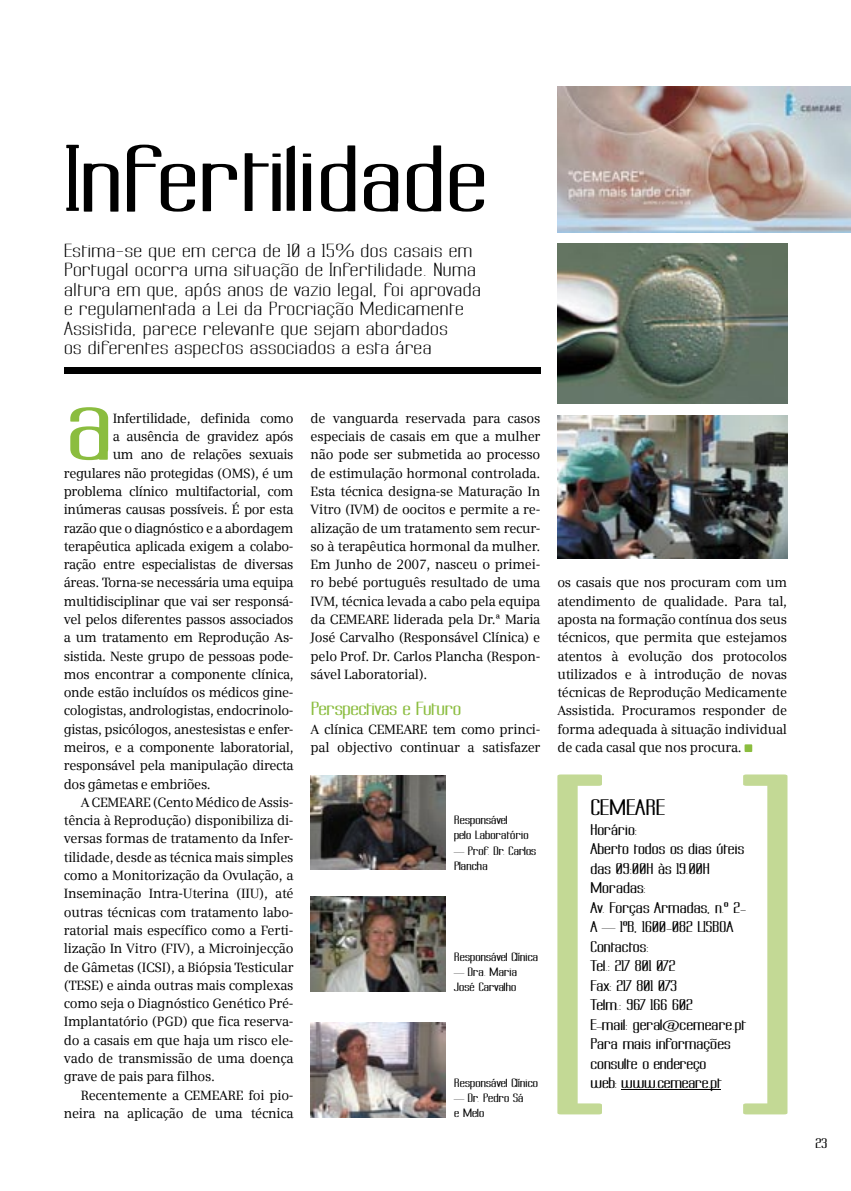
<style>
.page{position:relative;width:851px;height:1191px;background:#fff}
.page>*{position:absolute;margin:0;border:0;box-sizing:border-box;transform-origin:0 0}
.t1{font:91.35px "Labtop Superwide Boldish";color:#8bbd3f}
.t2{font:82.5px "Labtop Superwide Boldish";color:#000}
.t3{font:19.5px "Labtop Superwide Boldish";color:#000}
.t4{font:16.5px/19.5px "Labtop Superwide";color:#000}
.t5{font:16.5px "Labtop Superwide Boldish";letter-spacing:-.02em;color:#8bbd3f}
.t6{font:13.5px/18.3px "Siemens Serif";letter-spacing:-.025em;color:#000;text-align:justify}
.t7{font:13.5px/19.5px "Labtop Superwide Boldish";color:#000}
.t8{font:12px "Labtop Superwide Boldish";color:#000}
.t9{font:10.5px/15px "Labtop Superwide Boldish";color:#000}
</style>
<div class="page">
<div style="left:744px;top:744px;width:8px;height:8px;background:#8bbd3f"></div>
<hr style="left:621px;top:1089px;width:99px;height:1px;background:#000">
<img style="left:557px;top:244px;width:230px;height:160px">
<img style="left:557px;top:416px;width:230px;height:143px">
<div style="left:64px;top:367px;width:476px;height:6px;background:#000"></div>
<img style="left:310px;top:1022px;width:135px;height:95px">
<img style="left:310px;top:775px;width:135px;height:94px">
<img style="left:310px;top:896px;width:135px;height:95px">
<svg style="left:557px;top:774px;width:45px;height:340px"></svg>
<svg style="left:743px;top:774px;width:44px;height:340px"></svg>
<img style="left:557px;top:87px;width:293px;height:145px">
<h2 class="t2" style="left:64px;top:128px;width:423px">Infertilidade</h2>
<p class="t4" style="left:64px;top:241px;width:419px">Estima-se que em cerca de 10 a 15% dos casais em Portugal ocorra uma situação de Infertilidade. Numa altura em que, após anos de vazio legal, foi aprovada e regulamentada a Lei da Procriação Medicamente Assistida, parece relevante que sejam abordados<br>os diferentes aspectos associados a esta área</p>
<h1 class="t1" style="left:64px;top:367px;width:49px">a</h1>
<p class="t6" style="left:113px;top:409px;width:182px">Infertilidade, definida como</p>
<p class="t6" style="left:113px;top:427px;width:182px">a ausência de gravidez após</p>
<p class="t6" style="left:113px;top:445px;width:182px">um ano de relações sexuais</p>
<p class="t6" style="left:64px;top:464px;width:231px">regulares não protegidas (OMS), é um</p>
<p class="t6" style="left:64px;top:482px;width:231px">problema clínico multifactorial, com</p>
<p class="t6" style="left:64px;top:500px;width:231px">inúmeras causas possíveis. É por esta</p>
<p class="t6" style="left:64px;top:518px;width:231px">razão que o diagnóstico e a abordagem</p>
<p class="t6" style="left:64px;top:537px;width:231px">terapêutica aplicada exigem a colabo-</p>
<p class="t6" style="left:64px;top:555px;width:231px">ração entre especialistas de diversas</p>
<p class="t6" style="left:64px;top:573px;width:231px">áreas. Torna-se necessária uma equipa</p>
<p class="t6" style="left:64px;top:592px;width:231px">multidisciplinar que vai ser responsá-</p>
<p class="t6" style="left:64px;top:610px;width:231px">vel pelos diferentes passos associados</p>
<p class="t6" style="left:64px;top:628px;width:231px">a um tratamento em Reprodução As-</p>
<p class="t6" style="left:64px;top:646px;width:231px">sistida. Neste grupo de pessoas pode-</p>
<p class="t6" style="left:64px;top:665px;width:231px">mos encontrar a componente clínica,</p>
<p class="t6" style="left:64px;top:683px;width:231px">onde estão incluídos os médicos gine-</p>
<p class="t6" style="left:64px;top:701px;width:231px">cologistas, andrologistas, endocrinolo-</p>
<p class="t6" style="left:64px;top:720px;width:231px">gistas, psicólogos, anestesistas e enfer-</p>
<p class="t6" style="left:64px;top:738px;width:231px">meiros, e a componente laboratorial,</p>
<p class="t6" style="left:64px;top:756px;width:231px">responsável pela manipulação directa</p>
<p class="t6" style="left:64px;top:774px;width:148px">dos gâmetas e embriões.</p>
<p class="t6" style="left:81px;top:793px;width:214px">A CEMEARE (Cento Médico de Assis-</p>
<p class="t6" style="left:64px;top:811px;width:231px">tência à Reprodução) disponibiliza di-</p>
<p class="t6" style="left:64px;top:829px;width:231px">versas formas de tratamento da Infer-</p>
<p class="t6" style="left:64px;top:848px;width:231px">tilidade, desde as técnica mais simples</p>
<p class="t6" style="left:64px;top:866px;width:231px">como a Monitorização da Ovulação, a</p>
<p class="t6" style="left:64px;top:884px;width:231px">Inseminação Intra-Uterina (IIU), até</p>
<p class="t6" style="left:64px;top:902px;width:231px">outras técnicas com tratamento labo-</p>
<p class="t6" style="left:64px;top:921px;width:231px">ratorial mais específico como a Ferti-</p>
<p class="t6" style="left:64px;top:939px;width:231px">lização In Vitro (FIV), a Microinjecção</p>
<p class="t6" style="left:64px;top:957px;width:231px">de Gâmetas (ICSI), a Biópsia Testicular</p>
<p class="t6" style="left:64px;top:976px;width:231px">(TESE) e ainda outras mais complexas</p>
<p class="t6" style="left:64px;top:994px;width:231px">como seja o Diagnóstico Genético Pré-</p>
<p class="t6" style="left:64px;top:1012px;width:231px">Implantatório (PGD) que fica reserva-</p>
<p class="t6" style="left:64px;top:1030px;width:231px">do a casais em que haja um risco ele-</p>
<p class="t6" style="left:64px;top:1049px;width:231px">vado de transmissão de uma doença</p>
<p class="t6" style="left:64px;top:1067px;width:153px">grave de pais para filhos.</p>
<p class="t6" style="left:81px;top:1085px;width:214px">Recentemente a CEMEARE foi pio-</p>
<p class="t6" style="left:64px;top:1104px;width:231px">neira na aplicação de uma técnica</p>
<p class="t6" style="left:310px;top:409px;width:231px">de vanguarda reservada para casos especiais de casais em que a mulher não pode ser submetida ao processo de estimulação hormonal controlada.<br>Esta técnica designa-se Maturação In Vitro (IVM) de oocitos e permite a re&shy;alização de um tratamento sem recur&shy;so à terapêutica hormonal da mulher.<br>Em Junho de 2007, nasceu o primei&shy;ro bebé português resultado de uma IVM, técnica levada a cabo pela equipa da CEMEARE liderada pela Dr.ª Maria José Carvalho (Responsável Clínica) e pelo Prof. Dr. Carlos Plancha (Respon&shy;sável Laboratorial).</p>
<p class="t5" style="left:310px;top:699px;width:152px">Perspectivas e Futuro</p>
<p class="t6" style="left:310px;top:720px;width:231px">A clínica CEMEARE tem como princi&shy;pal objectivo continuar a satisfazer</p>
<p class="t9" style="left:453px;top:813px;width:76px">Responsável<br>pelo Laboratório</p>
<p class="t9" style="left:453px;top:843px;width:84px">– Prof. Dr. Carlos<br>Plancha</p>
<p class="t9" style="left:453px;top:949px;width:86px">Responsável Clínica</p>
<p class="t9" style="left:453px;top:964px;width:65px">– Dra. Maria<br>José Carvalho</p>
<p class="t9" style="left:453px;top:1075px;width:86px">Responsável Clínico</p>
<p class="t9" style="left:453px;top:1090px;width:71px">– Dr. Pedro Sá e Melo</p>
<p class="t6" style="left:557px;top:573px;width:231px">os casais que nos procuram com um atendimento de qualidade. Para tal, aposta na formação contínua dos seus técnicos, que permita que estejamos atentos à evolução dos protocolos utilizados e à introdução de novas técnicas de Reprodução Medicamente Assistida. Procuramos responder de forma adequada à situação individual de cada casal que nos procura.</p>
<h3 class="t3" style="left:590px;top:795px;width:76px">CEMEARE</h3>
<p class="t7" style="left:590px;top:820px;width:157px">Horário:<br>Aberto todos os dias úteis das 09:00H às 19.00H<br>Moradas:<br>Av. Forças Armadas, n.º 2-<br>A – 1ºB, 1600-082 LISBOA<br>Contactos:<br>Tel.: 217 801 072<br>Fax: 217 801 073<br>Telm.: 967 166 602<br>E-mail: geral@cemeare.pt<br>Para mais informações consulte o endereço<br>web: www.cemeare.pt</p>
<p class="t8" style="left:814px;top:1136px;width:13px">23</p>
</div>
